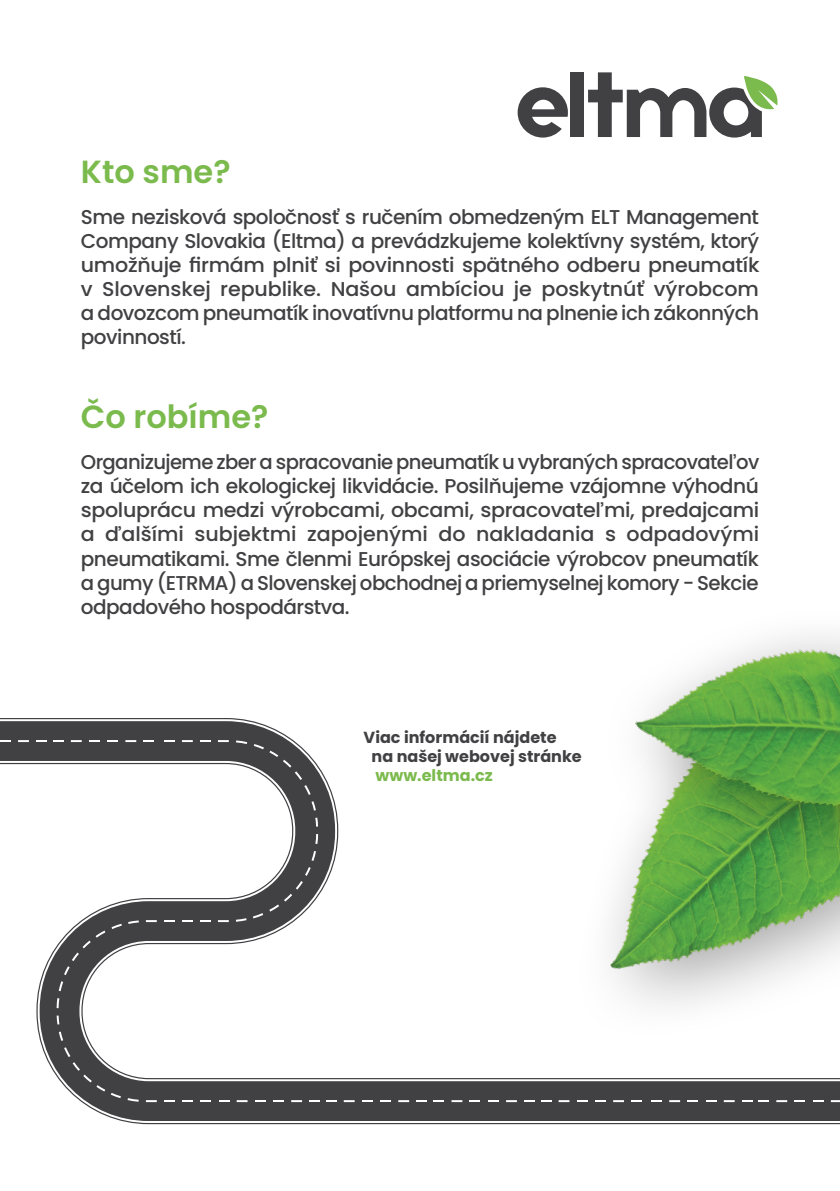
<style>
.page{position:relative;width:840px;height:1191px;background:#fff}
.page>*{position:absolute;margin:0;border:0;box-sizing:border-box;transform-origin:0 0}
.t1{font:600 32px "Poppins";color:#7bba4d}
.t2{font:500 20px/24px "Poppins";letter-spacing:-.025em;color:#414042;text-align:justify}
.t3{font:700 16px/19.2px "Poppins";color:#414042}
.t4{font:700 16px "Poppins";color:#7bba4d}
</style>
<div class="page">
<svg style="left:0;top:719px;width:315px;height:42px;background:#5c5b5c"></svg>
<svg style="left:0;top:761px;width:839px;height:362px"></svg>
<svg style="left:107px;top:740px;width:11px;height:2px"></svg>
<svg style="left:143px;top:740px;width:11px;height:2px"></svg>
<svg style="left:125px;top:740px;width:11px;height:2px"></svg>
<svg style="left:53px;top:740px;width:11px;height:2px"></svg>
<svg style="left:89px;top:740px;width:11px;height:2px"></svg>
<svg style="left:71px;top:740px;width:11px;height:2px"></svg>
<svg style="left:0;top:740px;width:11px;height:2px"></svg>
<svg style="left:36px;top:740px;width:11px;height:2px"></svg>
<svg style="left:18px;top:740px;width:11px;height:2px"></svg>
<svg style="left:273px;top:1100px;width:11px;height:2px"></svg>
<svg style="left:291px;top:1100px;width:11px;height:2px"></svg>
<svg style="left:218px;top:1100px;width:11px;height:2px"></svg>
<svg style="left:254px;top:1100px;width:11px;height:2px"></svg>
<svg style="left:236px;top:1100px;width:11px;height:2px"></svg>
<svg style="left:380px;top:1100px;width:11px;height:2px"></svg>
<svg style="left:416px;top:1100px;width:11px;height:2px"></svg>
<svg style="left:398px;top:1100px;width:11px;height:2px"></svg>
<svg style="left:309px;top:1100px;width:27px;height:2px"></svg>
<svg style="left:361px;top:1100px;width:11px;height:2px"></svg>
<svg style="left:343px;top:1100px;width:11px;height:2px"></svg>
<svg style="left:488px;top:1100px;width:10px;height:2px"></svg>
<svg style="left:524px;top:1100px;width:10px;height:2px"></svg>
<svg style="left:506px;top:1100px;width:10px;height:2px"></svg>
<svg style="left:433px;top:1100px;width:11px;height:2px"></svg>
<svg style="left:469px;top:1100px;width:11px;height:2px"></svg>
<svg style="left:451px;top:1100px;width:11px;height:2px"></svg>
<svg style="left:594px;top:1100px;width:11px;height:2px"></svg>
<svg style="left:630px;top:1100px;width:11px;height:2px"></svg>
<svg style="left:612px;top:1100px;width:11px;height:2px"></svg>
<svg style="left:540px;top:1100px;width:11px;height:2px"></svg>
<svg style="left:576px;top:1100px;width:11px;height:2px"></svg>
<svg style="left:558px;top:1100px;width:11px;height:2px"></svg>
<svg style="left:705px;top:1100px;width:11px;height:2px"></svg>
<svg style="left:723px;top:1100px;width:11px;height:2px"></svg>
<svg style="left:651px;top:1100px;width:10px;height:2px"></svg>
<svg style="left:687px;top:1100px;width:10px;height:2px"></svg>
<svg style="left:669px;top:1100px;width:10px;height:2px"></svg>
<svg style="left:812px;top:1100px;width:11px;height:2px"></svg>
<svg style="left:830px;top:1100px;width:9px;height:2px"></svg>
<svg style="left:741px;top:1100px;width:27px;height:2px"></svg>
<svg style="left:793px;top:1100px;width:11px;height:2px"></svg>
<svg style="left:775px;top:1100px;width:11px;height:2px"></svg>
<svg style="left:517px;top:87px;width:50px;height:51px"></svg>
<div style="left:570px;top:72px;width:13px;height:65px;background:#414042"></div>
<svg style="left:588px;top:72px;width:189px;height:66px"></svg>
<div style="left:570px;top:652px;width:269px;height:390px;background:#000;opacity:.35"></div>
<img style="left:564px;top:689px;width:275px;height:288px">
<div style="left:595px;top:604px;width:244px;height:279px;background:#000;opacity:.35"></div>
<img style="left:630px;top:604px;width:209px;height:252px">
<h1 class="t1" style="left:81px;top:153px;width:151px">Kto sme?</h1>
<p class="t2" style="left:81px;top:205px;width:679px">Sme nezisková spoločnosť s ručením obmedzeným ELT Management Company Slovakia (Eltma) a prevádzkujeme kolektívny systém, ktorý umožňuje firmám plniť si povinnosti spätného odberu pneumatík v Slovenskej republike. Našou ambíciou je poskytnúť výrobcom a dovozcom pneumatík inovatívnu platformu na plnenie ich zákonných povinností.</p>
<h1 class="t1" style="left:81px;top:399px;width:189px">Čo robíme?</h1>
<p class="t2" style="left:81px;top:450px;width:679px">Organizujeme zber a spracovanie pneumatík u vybraných spracovateľov za účelom ich ekologickej likvidácie. Posilňujeme vzájomne výhodnú spoluprácu medzi výrobcami, obcami, spracovateľmi, predajcami a ďalšími subjektmi zapojenými do nakladania s odpadovými pneumatikami. Sme členmi Európskej asociácie výrobcov pneumatík a gumy (ETRMA) a Slovenskej obchodnej a priemyselnej komory - Sekcie odpadového hospodárstva.</p>
<p class="t3" style="left:371px;top:728px;width:211px;text-indent:-8px">Viac informácií nájdete na našej webovej stránke</p>
<p class="t4" style="left:375px;top:766px;width:119px">www.eltma.cz</p>
</div>
